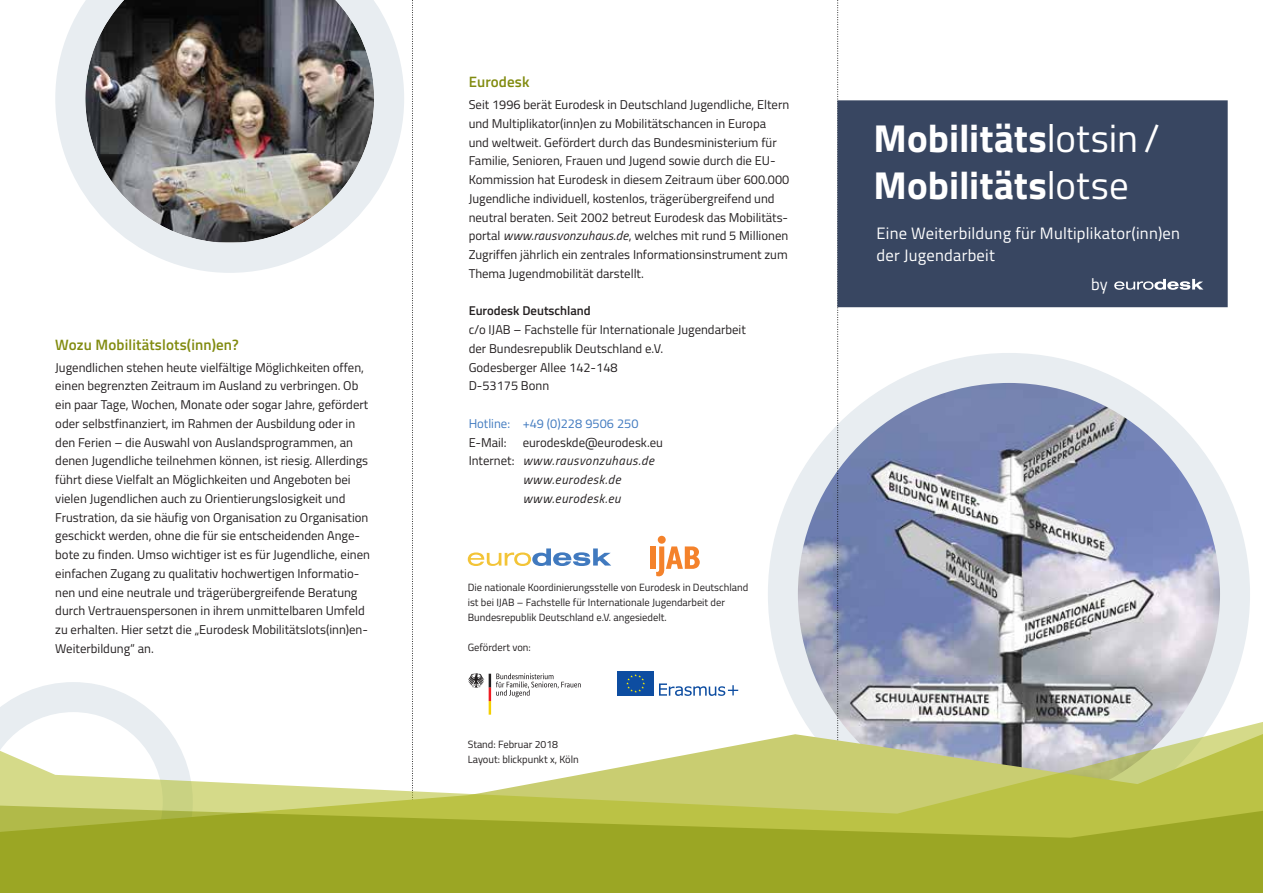
<style>
.page{position:relative;width:1263px;height:893px;background:#fff}
.page>*{position:absolute;margin:0;border:0;box-sizing:border-box;transform-origin:0 0}
.t1{font:300 40.2px "Titillium";color:#fff;scale:1.05 1}
.t2{font:700 39px/46.8px "Titillium";letter-spacing:.005em;color:#fff}
.t3{font:16.5px/22.5px "Titillium";letter-spacing:.015em;color:#fff}
.t4{font:600 15px "Titillium";letter-spacing:.01em;color:#818b0f}
.t5{font:12.75px/18.8px "Titillium";color:#231f20}
.t6{font:italic 12.75px "Titillium";letter-spacing:.04em;color:#231f20}
.t7{font:12.75px "Titillium";color:#417abf}
.t8{font:600 12.75px "Titillium";color:#231f20}
.t9{font:10.5px/15px "Titillium";color:#231f20}
.s1{font-style:italic}
.s2{font-style:normal}
.s3{font-weight:400}
.s4{font-weight:700}
</style>
<div class="page">
<img style="left:783px;top:383px;width:450px;height:210px">
<div style="left:768px;top:353px;width:482px;height:482px;border:30px solid #e8edf1;border-radius:50%"></div>
<svg style="left:837px;top:0;width:2px;height:593px"></svg>
<svg style="left:412px;top:0;width:1px;height:592px"></svg>
<svg style="left:8px;top:593px;width:1242px;height:109px"></svg>
<svg style="left:0;top:702px;width:1263px;height:99px"></svg>
<svg style="left:0;top:801px;width:1263px;height:92px;background:#a3ad2f"></svg>
<img style="left:55px;top:0;width:349px;height:273px">
<svg style="left:468px;top:548px;width:143px;height:18px"></svg>
<div style="left:650px;top:546px;width:5px;height:23px;background:#f4822b"></div>
<div style="left:658px;top:536px;width:8px;height:8px;background:#f4822b;border-radius:50%"></div>
<svg style="left:656px;top:546px;width:44px;height:30px"></svg>
<div style="left:837px;top:100px;width:391px;height:207px;background:#384661"></div>
<svg style="left:1114px;top:279px;width:89px;height:11px"></svg>
<p class="t4" style="left:55px;top:333px;width:185px">Wozu Mobilitätslots(inn)en?</p>
<p class="t5" style="left:55px;top:357px;width:316px">Jugendlichen stehen heute vielfältige Möglichkeiten offen, einen begrenzten Zeitraum im Ausland zu verbringen. Ob ein paar Tage, Wochen, Monate oder sogar Jahre, gefördert oder selbstfinanziert, im Rahmen der Ausbildung oder in den Ferien – die Auswahl von Auslandsprogrammen, an denen Jugendliche teilnehmen können, ist riesig. Allerdings führt diese Vielfalt an Möglichkeiten und Angeboten bei vielen Jugendlichen auch zu Orientierungslosigkeit und Frustration, da sie häufig von Organisation zu Organisation geschickt werden, ohne die für sie entscheidenden Ange&shy;bote zu finden. Umso wichtiger ist es für Jugendliche, einen einfachen Zugang zu qualitativ hochwertigen Informatio&shy;nen und eine neutrale und trägerübergreifende Beratung durch Vertrauenspersonen in ihrem unmittelbaren Umfeld zu erhalten. Hier setzt die „Eurodesk Mobilitätslots(inn)en-Weiterbildung“ an.</p>
<p class="t4" style="left:469px;top:71px;width:62px">Eurodesk</p>
<p class="t5" style="left:469px;top:95px;width:322px">Seit 1996 berät Eurodesk in Deutschland Jugendliche, Eltern und Multiplikator(inn)en zu Mobilitätschancen in Europa und weltweit. Gefördert durch das Bundesministerium für Familie, Senioren, Frauen und Jugend sowie durch die EU-Kommission hat Eurodesk in diesem Zeitraum über 600.000<br>Jugendliche individuell, kostenlos, trägerübergreifend und neutral beraten. Seit 2002 betreut Eurodesk das Mobilitäts&shy;portal <span class="s1">www.rausvonzuhaus.de</span>, welches mit rund 5 Millionen Zugriffen jährlich ein zentrales Informationsinstrument zum Thema Jugendmobilität darstellt.</p>
<p class="t8" style="left:469px;top:301px;width:124px">Eurodesk Deutschland</p>
<p class="t5" style="left:469px;top:320px;width:279px">c/o IJAB – Fachstelle für Internationale Jugendarbeit der Bundesrepublik Deutschland e.V.<br>Godesberger Allee 142-148<br>D-53175 Bonn</p>
<p class="t7" style="left:469px;top:414px;width:171px">Hotline: +49 (0)228 9506 250</p>
<p class="t5" style="left:469px;top:432px;width:39px">E-Mail:</p>
<p class="t5" style="left:523px;top:432px;width:142px">eurodeskde@eurodesk.eu</p>
<p class="t6" style="left:469px;top:452px;width:187px"><span class="s2">Internet:</span> www.rausvonzuhaus.de</p>
<p class="t6" style="left:523px;top:470px;width:99px">www.eurodesk.de</p>
<p class="t6" style="left:523px;top:489px;width:99px">www.eurodesk.eu</p>
<p class="t9" style="left:468px;top:579px;width:282px">Die nationale Koordinierungsstelle von Eurodesk in Deutschland ist bei IJAB – Fachstelle für Internationale Jugendarbeit der<br>Bundesrepublik Deutschland e.V. angesiedelt.</p>
<p class="t9" style="left:468px;top:639px;width:65px">Gefördert von:</p>
<p class="t9" style="left:468px;top:737px;width:113px">Stand: Februar 2018<br>Layout: blickpunkt x, Köln</p>
<h2 class="t2" style="left:873px;top:113px;width:288px">Mobilitäts<span class="s3">lotsin /<br></span>Mobilitäts<span class="s3">lotse</span></h2>
<p class="t3" style="left:876px;top:221px;width:305px">Eine Weiterbildung für Multiplikator(inn)en der Jugendarbeit</p>
<p class="t3" style="left:1091px;top:272px;width:18px">by</p>
<h1 class="t1" style="left:875px;top:161px;width:261px">rausvon<span class="s4">zuhaus</span></h1>
</div>
